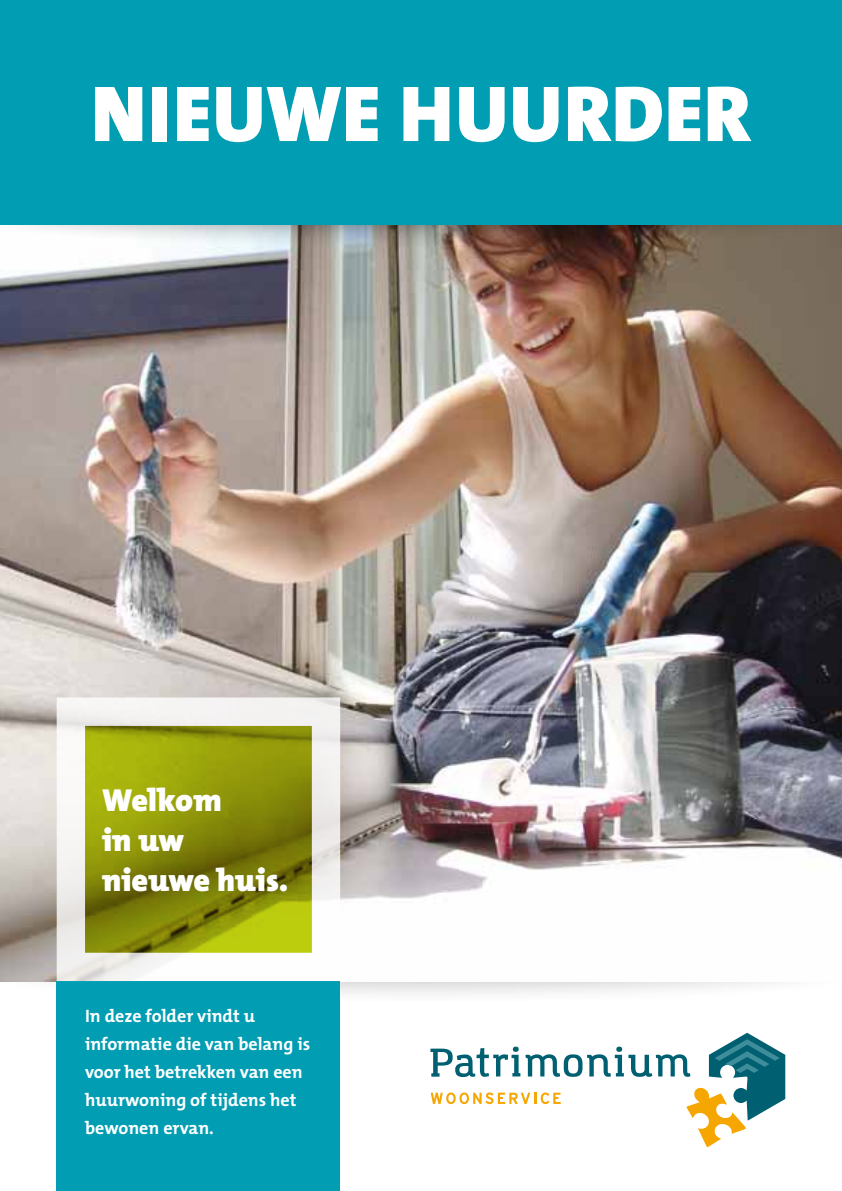
<style>
.page{position:relative;width:842px;height:1191px;background:#fff}
.page>*{position:absolute;margin:0;border:0;box-sizing:border-box;transform-origin:0 0}
.t1{font:900 80px "The Mix";letter-spacing:.02em;color:#fff}
.t2{font:900 32px/40px "The Mix";color:#fff}
.t3{font:700 18px/28px "The Mix";color:#fff}
</style>
<div class="page">
<div style="left:0;top:909px;width:842px;height:97px;background:#000;opacity:.3"></div>
<img style="left:0;top:250px;width:842px;height:731px">
<div style="left:0;top:153px;width:842px;height:97px;background:#000;opacity:.5"></div>
<div style="left:0;top:0;width:842px;height:225px;background:#009db3"></div>
<div style="left:57px;top:981px;width:283px;height:210px;background:#009db3"></div>
<svg style="left:55px;top:695px;width:290px;height:288px"></svg>
<svg style="left:430px;top:1032px;width:355px;height:115px"></svg>
<h1 class="t1" style="left:91px;top:46px;width:661px">Nieuwe huurder</h1>
<h2 class="t2" style="left:102px;top:779px;width:188px">Welkom<br>in uw nieuwe huis.</h2>
<p class="t3" style="left:85px;top:1002px;width:227px">In deze folder vindt u informatie die van belang is voor het betrekken van een huurwoning of tijdens het bewonen ervan.</p>
</div>
